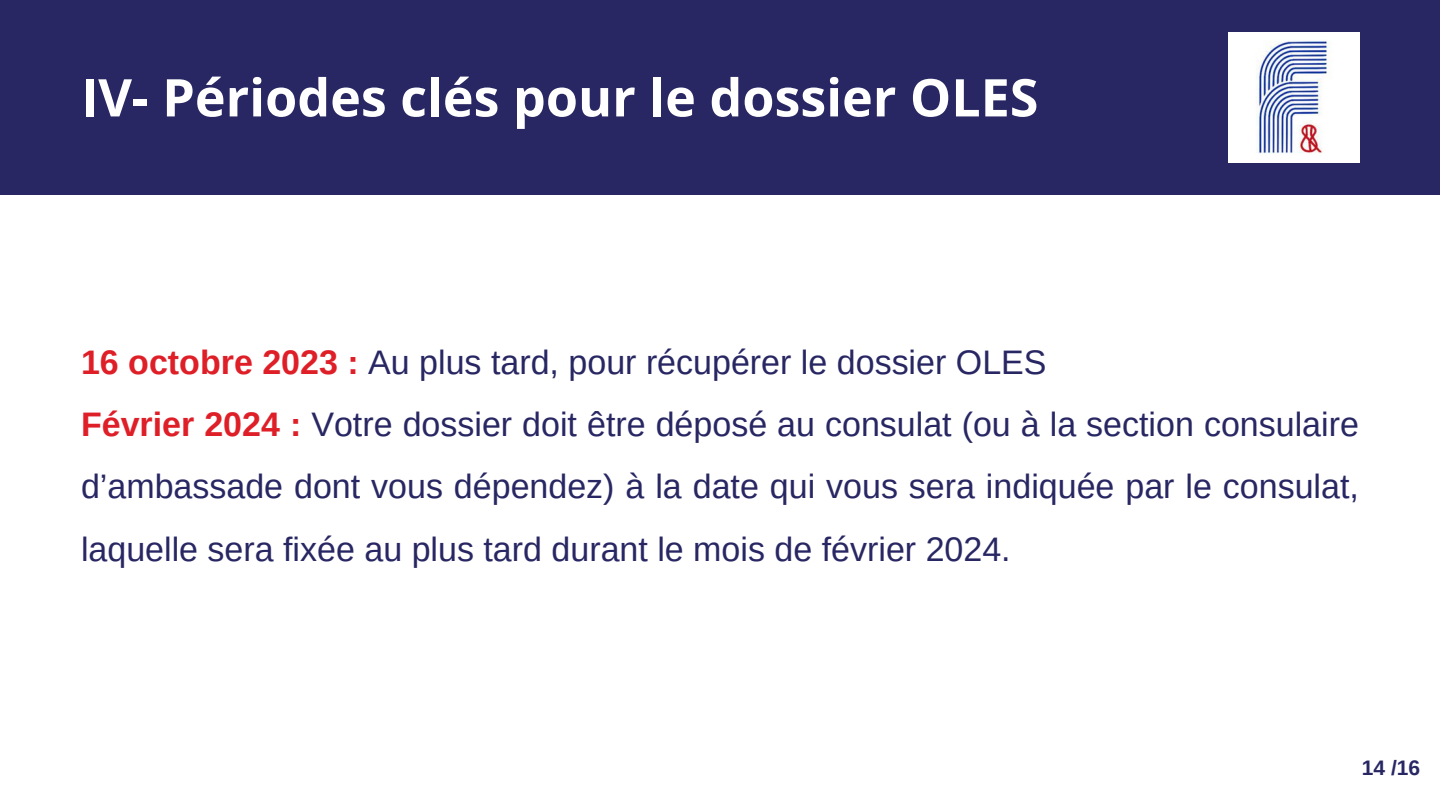
<style>
.page{position:relative;width:1440px;height:810px;background:#fff}
.page>*{position:absolute;margin:0;border:0;box-sizing:border-box;transform-origin:0 0}
.t1{font:700 52px "Open Sans";color:#fff}
.t2{font:34px/62.2px "Arimo";color:#282763}
.t3{font:700 21px "Arimo";color:#282763}
.s1{font-weight:700;color:#df1f28}
</style>
<div class="page">
<div style="left:0;top:0;width:1440px;height:195px;background:#282763"></div>
<img style="left:1229px;top:32px;width:130px;height:131px">
<p class="t1" style="left:81px;top:61px;width:959px">IV- Périodes clés pour le dossier OLES</p>
<h2 class="t2" style="left:81px;top:331px;width:1279px"><span class="s1">16 octobre 2023 :</span> Au plus tard, pour récupérer le dossier OLES<br><span class="s1">Février 2024 :</span> Votre dossier doit être déposé au consulat (ou à la section consulaire d’ambassade dont vous dépendez) à la date qui vous sera indiquée par le consulat, laquelle sera fixée au plus tard durant le mois de février 2024.</h2>
<p class="t3" style="left:1362px;top:756px;width:60px">14 /16</p>
</div>
